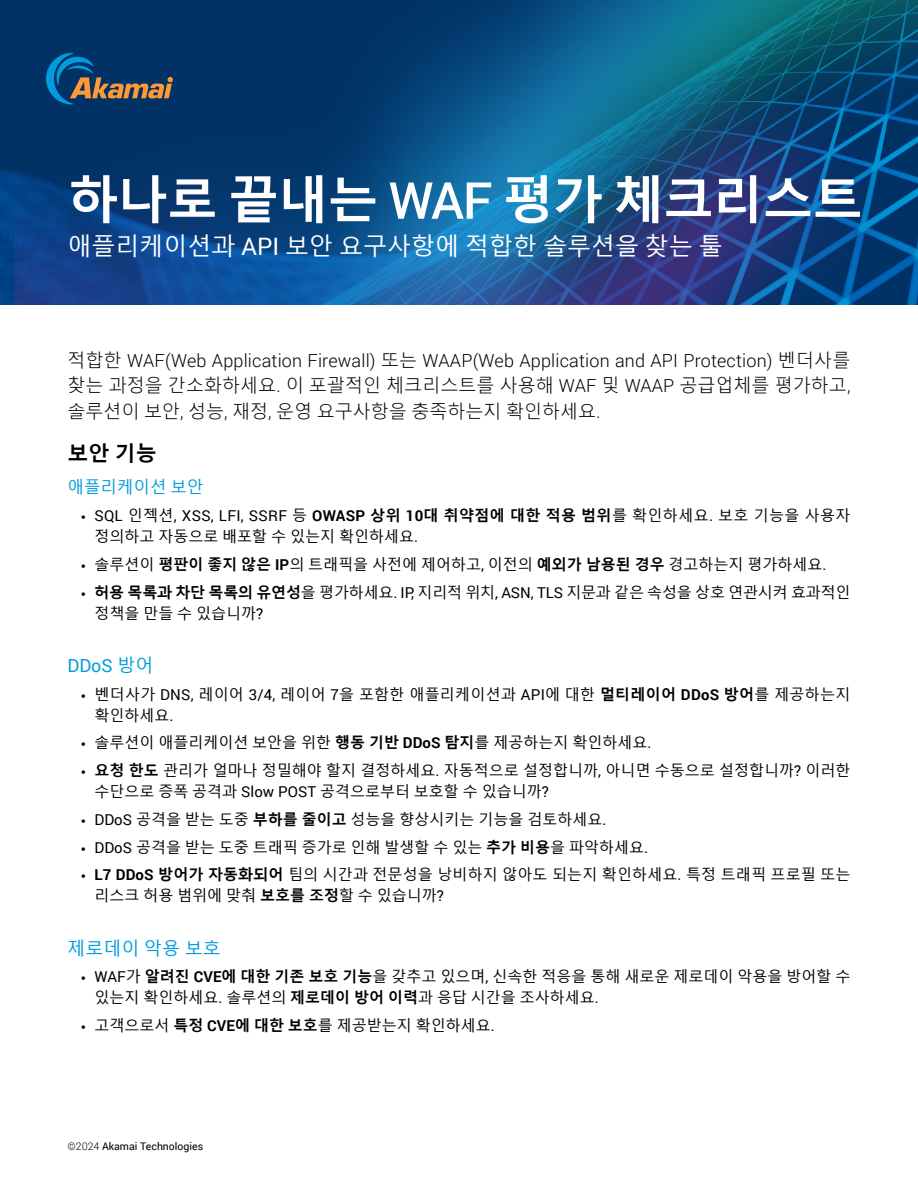
<style>
.page{position:relative;width:918px;height:1188px;background:#fff}
.page>*{position:absolute;margin:0;border:0;box-sizing:border-box;transform-origin:0 0}
.Title_-_Headline{font:700 51px "Malgun Gothic";letter-spacing:-.025em;color:#fff}
.Title_-_Headline-2{font:24px "Malgun Gothic";color:#fff}
.Heading_2{font:700 21px "Malgun Gothic";color:#000}
.Body_2{font:300 18px/25.5px "Roboto";letter-spacing:.01em;color:#000;text-align:justify}
.Body_2-2{font:18px "Malgun Gothic";color:#009cde}
.Body_2-3{font:18px "Roboto";color:#009cde}
.Body{font:16.5px "Malgun Gothic";color:#009cde}
.Body_2-4{font:15px/21px "Malgun Gothic";color:#000}
.Body_2-5{font:15px/21px "Malgun Gothic";letter-spacing:.02em;color:#000}
.t1{font:10.5px "Roboto";color:#000}
.s1{font-family:"Roboto";font-weight:500}
.s2{font-family:"Roboto"}
.s3{font-family:"Malgun Gothic"}
.s4{font-family:"Source Sans Pro"}
.s5{font-family:"Roboto";font-weight:700}
.s6{font-weight:700}
.s7{font-weight:300}
</style>
<div class="page">
<img style="left:15px;top:0;width:903px;height:305px">
<svg style="left:46px;top:53px;width:127px;height:52px"></svg>
<p class="Title_-_Headline" style="left:68px;top:170px;width:797px">하나로 끝내는 <span class="s1">WAF</span> 평가 체크리스트</p>
<p class="Title_-_Headline-2" style="left:68px;top:232px;width:657px">애플리케이션과 <span class="s2">API</span> 보안 요구사항에 적합한 솔루션을 찾는 툴</p>
<p class="Body_2" style="left:68px;top:347px;width:785px"><span class="s3">적합한</span> WAF(Web Application Firewall) <span class="s3">또는</span> WAAP(Web Application and API Protection) <span class="s3">벤더사를 찾는 과정을 간소화하세요</span>. <span class="s3">이 포괄적인 체크리스트를 사용해</span> WAF <span class="s3">및</span> WAAP <span class="s3">공급업체를 평가하고</span>, <span class="s3">솔루션이 보안</span>, <span class="s3">성능</span>, <span class="s3">재정</span>, <span class="s3">운영 요구사항을 충족하는지 확인하세요</span>.</p>
<p class="Heading_2" style="left:68px;top:441px;width:91px">보안 기능</p>
<p class="Body" style="left:68px;top:478px;width:138px">애플리케이션 보안</p>
<p class="Body_2-4" style="left:94px;top:506px;width:757px;text-indent:-14px"><span class="s4">•</span> <span class="s2">SQL</span> 인젝션<span class="s2">, XSS, LFI, SSRF</span> 등 <span class="s5">OWASP</span> <span class="s6">상위</span> <span class="s5">10</span><span class="s6">대 취약점에 대한 적용 범위</span>를 확인하세요<span class="s2">.</span> 보호 기능을 사용자 정의하고 자동으로 배포할 수 있는지 확인하세요<span class="s2">.</span></p>
<p class="Body_2-4" style="left:81px;top:554px;width:747px"><span class="s4">•</span> 솔루션이 <span class="s6">평판이 좋지 않은</span> <span class="s5">IP</span>의 트래픽을 사전에 제어하고<span class="s2">,</span> 이전의 <span class="s6">예외가 남용된 경우</span> 경고하는지 평가하세요<span class="s2">.</span></p>
<p class="Body_2-4" style="left:94px;top:582px;width:758px;text-indent:-14px"><span class="s4">•</span> <span class="s6">허용 목록과 차단 목록의 유연성</span>을 평가하세요<span class="s2">. IP,</span> 지리적 위치<span class="s2">, ASN, TLS</span> 지문과 같은 속성을 상호 연관시켜 효과적인 정책을 만들 수 있습니까<span class="s2">?</span></p>
<p class="Body_2-3" style="left:68px;top:653px;width:87px">DDoS <span class="s3">방어</span></p>
<p class="Body_2-5" style="left:94px;top:684px;width:757px;text-indent:-14px"><span class="s4">•</span> 벤더사가 <span class="s2">DNS,</span> 레이어 <span class="s2">3/4,</span> 레이어 <span class="s2">7</span>을 포함한 애플리케이션과 <span class="s2">API</span>에 대한 <span class="s6">멀티레이어</span> <span class="s5">DDoS</span> <span class="s6">방어</span>를 제공하는지 확인하세요<span class="s2">.</span></p>
<p class="Body_2-4" style="left:81px;top:733px;width:572px"><span class="s4">•</span> 솔루션이 애플리케이션 보안을 위한 <span class="s6">행동 기반</span> <span class="s5">DDoS</span> <span class="s6">탐지</span>를 제공하는지 확인하세요<span class="s2">.</span></p>
<p class="Body_2-4" style="left:94px;top:761px;width:757px;text-indent:-14px"><span class="s4">•</span> <span class="s6">요청 한도</span> 관리가 얼마나 정밀해야 할지 결정하세요<span class="s2">.</span> 자동적으로 설정합니까<span class="s2">,</span> 아니면 수동으로 설정합니까<span class="s2">?</span> 이러한 수단으로 증폭 공격과 <span class="s2">Slow POST</span> 공격으로부터 보호할 수 있습니까<span class="s2">?</span></p>
<p class="Body_2-4" style="left:81px;top:809px;width:527px"><span class="s4">•</span> <span class="s2">DDoS</span> 공격을 받는 도중 <span class="s6">부하를 줄이고</span> 성능을 향상시키는 기능을 검토하세요<span class="s2">.</span></p>
<p class="Body_2-4" style="left:81px;top:837px;width:569px"><span class="s4">•</span> <span class="s2">DDoS</span> 공격을 받는 도중 트래픽 증가로 인해 발생할 수 있는 <span class="s6">추가 비용</span>을 파악하세요<span class="s2">.</span></p>
<p class="Body_2-4" style="left:94px;top:865px;width:757px;text-indent:-14px"><span class="s4">•</span> <span class="s5">L7 DDoS</span> <span class="s6">방어가 자동화되어</span> 팀의 시간과 전문성을 낭비하지 않아도 되는지 확인하세요<span class="s2">.</span> 특정 트래픽 프로필 또는 리스크 허용 범위에 맞춰 <span class="s6">보호를 조정</span>할 수 있습니까<span class="s2">?</span></p>
<p class="Body_2-2" style="left:68px;top:938px;width:155px">제로데이 악용 보호</p>
<p class="Body_2-4" style="left:94px;top:967px;width:757px;text-indent:-14px"><span class="s4">•</span> <span class="s2">WAF</span>가 <span class="s6">알려진</span> <span class="s5">CVE</span><span class="s6">에 대한 기존 보호 기능</span>을 갖추고 있으며<span class="s2">,</span> 신속한 적응을 통해 새로운 제로데이 악용을 방어할 수 있는지 확인하세요<span class="s2">.</span> 솔루션의 <span class="s6">제로데이 방어 이력</span>과 응답 시간을 조사하세요<span class="s2">.</span></p>
<p class="Body_2-4" style="left:81px;top:1016px;width:415px"><span class="s4">•</span> 고객으로서 <span class="s6">특정</span> <span class="s5">CVE</span><span class="s6">에 대한 보호</span>를 제공받는지 확인하세요<span class="s2">.</span></p>
<p class="t1" style="left:68px;top:1139px;width:137px"><span class="s7">©2024</span> Akamai Technologies</p>
</div>
